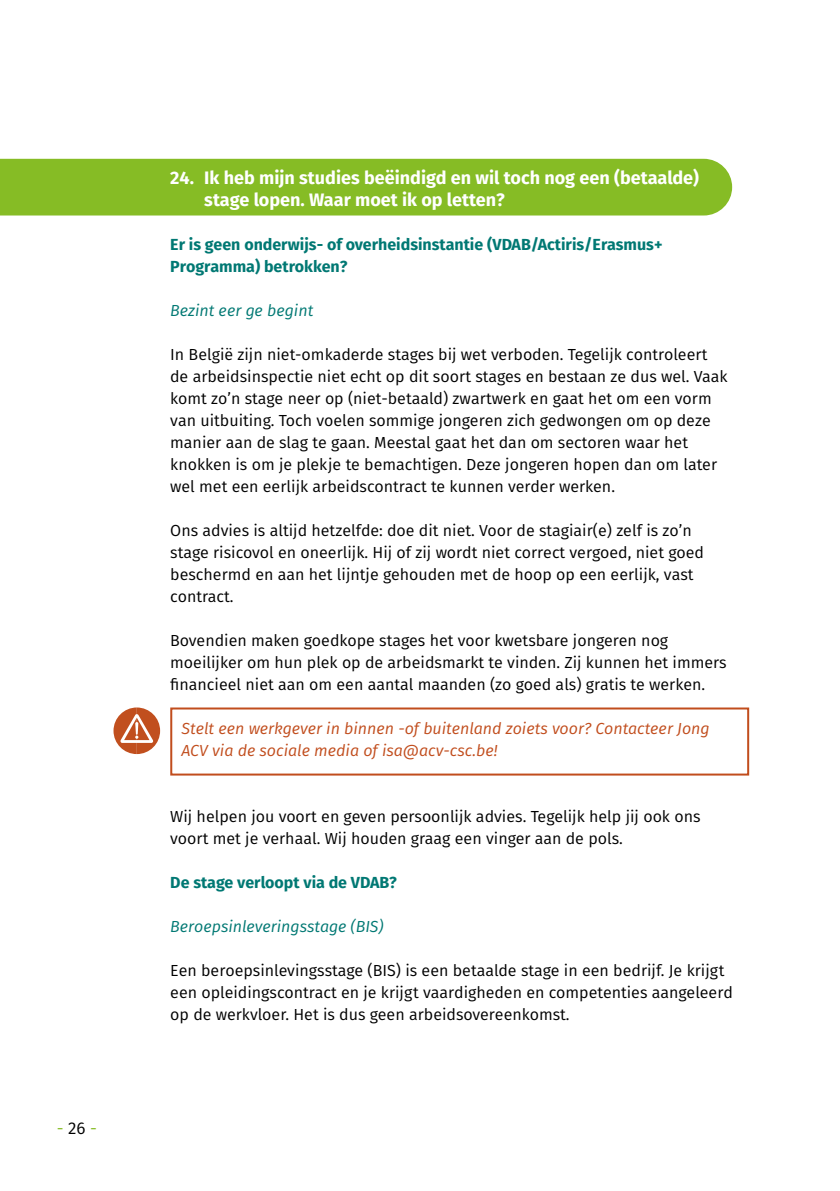
<style>
.page{position:relative;width:840px;height:1191px;background:#fff}
.page>*{position:absolute;margin:0;border:0;box-sizing:border-box;transform-origin:0 0}
.t1{font:700 18px/22px "Fira Sans";color:#fff}
.t2{font:17px "Fira Sans";color:#86bc25}
.t3{font:16px/22px "Fira Sans";color:#000}
.t4{font:700 16px/22px "Fira Sans";color:#007873}
.t5{font:italic 16px/22px "Fira Sans";color:#c14d1d}
.t6{font:italic 16px "Fira Sans";color:#007873}
.s1{color:#000}
</style>
<div class="page">
<div style="left:0;top:159px;width:731px;height:56px;background:#86bc25"></div>
<svg style="left:113px;top:707px;width:47px;height:47px"></svg>
<div style="left:170px;top:707px;width:578px;height:68px;border:2px solid #c14d1d"></div>
<p class="t2" style="left:57px;top:1116px;width:42px">- <span class="s1">26</span> -</p>
<p class="t1" style="left:204px;top:166px;width:496px;text-indent:-34px">24. Ik heb mijn studies beëindigd en wil toch nog een (betaalde) stage lopen. Waar moet ik op letten?</p>
<p class="t4" style="left:170px;top:233px;width:493px">Er is geen onderwijs- of overheidsinstantie (VDAB/Actiris/Erasmus+<br>Programma) betrokken?</p>
<p class="t6" style="left:170px;top:299px;width:144px">Bezint eer ge begint</p>
<p class="t3" style="left:170px;top:343px;width:558px">In België zijn niet-omkaderde stages bij wet verboden. Tegelijk controleert de arbeidsinspectie niet echt op dit soort stages en bestaan ze dus wel. Vaak komt zo’n stage neer op (niet-betaald) zwartwerk en gaat het om een vorm van uitbuiting. Toch voelen sommige jongeren zich gedwongen om op deze manier aan de slag te gaan. Meestal gaat het dan om sectoren waar het knokken is om je plekje te bemachtigen. Deze jongeren hopen dan om later wel met een eerlijk arbeidscontract te kunnen verder werken.</p>
<p class="t3" style="left:170px;top:519px;width:535px">Ons advies is altijd hetzelfde: doe dit niet. Voor de stagiair(e) zelf is zo’n stage risicovol en oneerlijk. Hij of zij wordt niet correct vergoed, niet goed beschermd en aan het lijntje gehouden met de hoop op een eerlijk, vast contract.</p>
<p class="t3" style="left:170px;top:629px;width:557px">Bovendien maken goedkope stages het voor kwetsbare jongeren nog moeilijker om hun plek op de arbeidsmarkt te vinden. Zij kunnen het immers financieel niet aan om een aantal maanden (zo goed als) gratis te werken.</p>
<p class="t5" style="left:181px;top:717px;width:529px">Stelt een werkgever in binnen -of buitenland zoiets voor? Contacteer Jong<br>ACV via de sociale media of isa@acv-csc.be!</p>
<p class="t3" style="left:170px;top:805px;width:531px">Wij helpen jou voort en geven persoonlijk advies. Tegelijk help jij ook ons voort met je verhaal. Wij houden graag een vinger aan de pols.</p>
<p class="t4" style="left:170px;top:871px;width:228px">De stage verloopt via de VDAB?</p>
<p class="t6" style="left:170px;top:915px;width:215px">Beroepsinleveringsstage (BIS)</p>
<p class="t3" style="left:170px;top:959px;width:563px">Een beroepsinlevingsstage (BIS) is een betaalde stage in een bedrijf. Je krijgt een opleidingscontract en je krijgt vaardigheden en competenties aangeleerd op de werkvloer. Het is dus geen arbeidsovereenkomst.</p>
</div>
